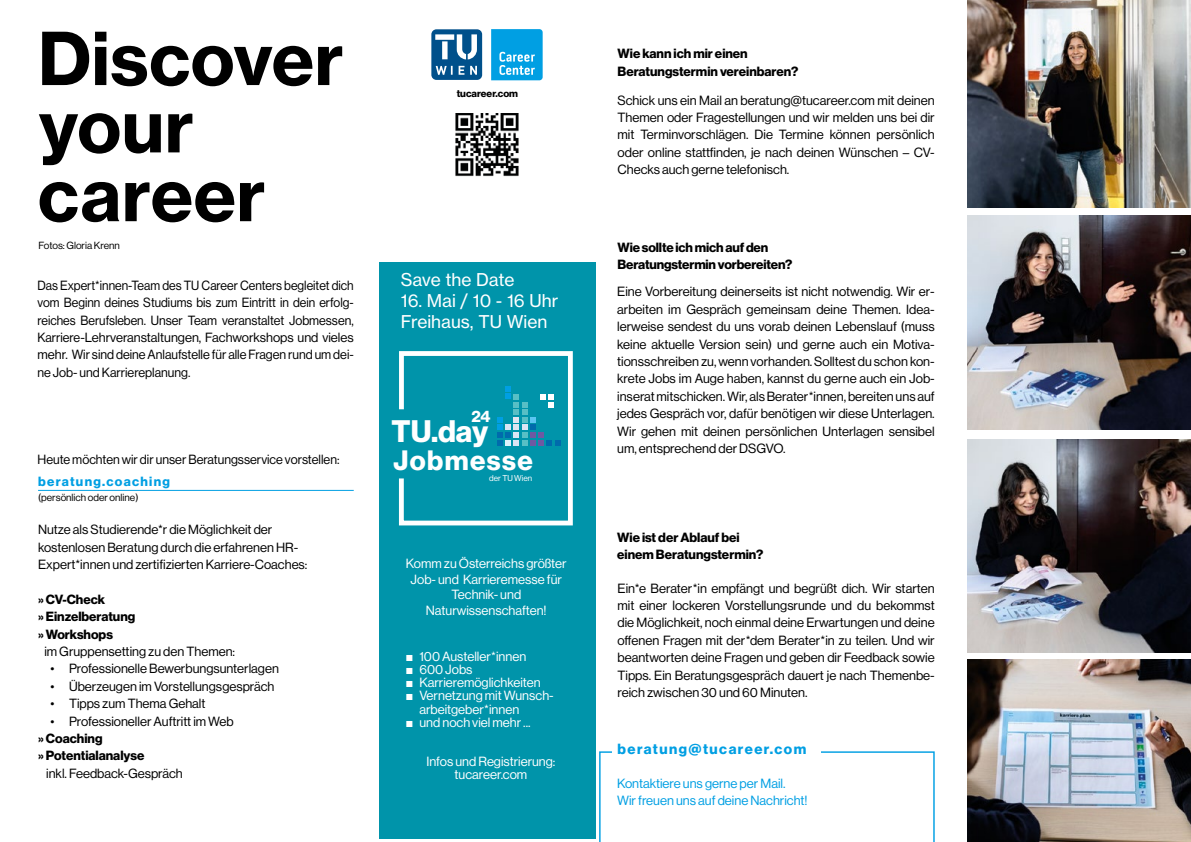
<style>
.page{position:relative;width:1191px;height:842px;background:#fff}
.page>*{position:absolute;margin:0;border:0;box-sizing:border-box;transform-origin:0 0}
.t1{font:71.7px/68.1px "N Haas Grotesk TX Pro 75 Bd";color:#000}
.t2{font:30.5px "N Haas Grotesk DS Pro 75 Bd";color:#fff}
.t3{font:27.4px "N Haas Grotesk DS Pro 75 Bd";letter-spacing:.05em;color:#fff}
.t4{font:17.4px/20.9px "N Haas Grotesk TX Pro 55 Rg";color:#fff}
.t5{font:16.2px "N Haas Grotesk DS Pro 75 Bd";color:#fff}
.t6{font:14.4px "N Haas Grotesk DS Pro 75 Bd";letter-spacing:.1em;color:#009fe3}
.t7{font:13.1px/17.4px "N Haas Grotesk DS Pro 55 Rg";color:#000;text-align:justify}
.t8{font:13.1px/17.4px "N Haas Grotesk DS Pro 75 Bd";color:#000}
.t9{font:13.1px/17.4px "N Haas Grotesk DS Pro 55 Rg";color:#009fe3}
.t10{font:13px/17.4px "N Haas Grotesk DS Pro 55 Rg";color:#000}
.t11{font:13px/17.4px "N Haas Grotesk DS Pro 55 Rg";color:#000;text-align:justify;scale:.94 1}
.t12{font:13px/15.6px "N Haas Grotesk DS Pro 55 Rg";color:#fff;text-align:center}
.t13{font:13px/17.4px "N Haas Grotesk DS Pro 75 Bd";color:#000}
.t14{font:13px "N Haas Grotesk DS Pro 75 Bd";letter-spacing:.1em;color:#009fe3}
.t15{font:10.1px "N Haas Grotesk DS Pro 55 Rg";color:#000}
.t16{font:10.1px "N Haas Grotesk DS Pro 75 Bd";color:#000}
.t17{font:8.3px "N Haas Grotesk DS Pro 55 Rg";color:#fff}
.s1{font-family:"Arial Narrow"}
</style>
<div class="page">
<hr style="left:38px;top:490px;width:316px;height:1px;background:#009fe3">
<div style="left:379px;top:262px;width:216px;height:577px;background:#0094aa"></div>
<svg style="left:491px;top:29px;width:51px;height:51px;background:#1ca9e6"></svg>
<svg style="left:431px;top:29px;width:51px;height:51px"></svg>
<img style="left:455px;top:113px;width:64px;height:64px">
<svg style="left:398px;top:351px;width:175px;height:175px"></svg>
<svg style="left:599px;top:751px;width:335px;height:91px"></svg>
<div style="left:611px;top:737px;width:209px;height:29px;background:#fff"></div>
<img style="left:968px;top:0;width:223px;height:207px">
<img style="left:968px;top:660px;width:223px;height:182px">
<img style="left:968px;top:216px;width:223px;height:213px">
<img style="left:968px;top:440px;width:223px;height:213px">
<h1 class="t1" style="left:38px;top:25px;width:308px">Discover your career</h1>
<p class="t15" style="left:38px;top:240px;width:83px">Fotos: Gloria Krenn</p>
<p class="t11" style="left:37px;top:277px;width:338px">Das Expert*innen-Team des TU Career Centers begleitet dich vom Beginn deines Studiums bis zum Eintritt in dein erfolg&shy;reiches Berufsleben. Unser Team veranstaltet Jobmessen, Karriere-Lehrveranstaltungen, Fachworkshops und vieles mehr. Wir sind deine Anlaufstelle für alle Fragen rund um dei&shy;ne Job- und Karriereplanung.</p>
<p class="t10" style="left:38px;top:450px;width:303px">Heute möchten wir dir unser Beratungsservice vorstellen:</p>
<p class="t14" style="left:38px;top:474px;width:133px">beratung.coaching</p>
<p class="t15" style="left:38px;top:492px;width:102px">(persönlich oder online)</p>
<p class="t10" style="left:38px;top:521px;width:271px">Nutze als Studierende*r die Möglichkeit der kostenlosen Beratung durch die erfahrenen HR-<br>Expert*innen und zertifizierten Karriere-Coaches:</p>
<p class="t13" style="left:38px;top:591px;width:99px">» CV-Check<br>» Einzelberatung » Workshops</p>
<p class="t10" style="left:44px;top:643px;width:192px">im Gruppensetting zu den Themen:</p>
<p class="t10" style="left:50px;top:660px;width:230px">• Professionelle Bewerbungsunterlagen</p>
<p class="t10" style="left:50px;top:678px;width:225px">• Überzeugen im Vorstellungsgespräch</p>
<p class="t10" style="left:50px;top:695px;width:157px">• Tipps zum Thema Gehalt</p>
<p class="t10" style="left:50px;top:712px;width:185px">• Professioneller Auftritt im Web</p>
<p class="t13" style="left:38px;top:730px;width:108px">» Coaching<br>» Potentialanalyse</p>
<p class="t10" style="left:46px;top:764px;width:138px">inkl. Feedback-Gespräch</p>
<p class="t16" style="left:457px;top:88px;width:63px">tucareer.com</p>
<h3 class="t4" style="left:401px;top:269px;width:115px">Save the Date</h3>
<h3 class="t4" style="left:401px;top:290px;width:159px">16. Mai / 10 - 16 Uhr<br>Freihaus, TU Wien</h3>
<p class="t5" style="left:471px;top:407px;width:21px">24</p>
<h2 class="t2" style="left:391px;top:414px;width:98px">TU.day</h2>
<h3 class="t3" style="left:393px;top:444px;width:141px">Jobmesse</h3>
<p class="t17" style="left:489px;top:473px;width:45px">der TU Wien</p>
<p class="t12" style="left:406px;top:556px;width:162px">Komm zu Österreichs größter<br>Job- und Karrieremesse für<br>Technik- und<br>Naturwissenschaften!</p>
<p class="t12" style="left:406px;top:649px;width:121px"><span class="s1">■</span> 100 Austeller*innen</p>
<p class="t12" style="left:406px;top:662px;width:68px"><span class="s1">■</span> 600 Jobs</p>
<p class="t12" style="left:406px;top:675px;width:136px"><span class="s1">■</span> Karrieremöglichkeiten</p>
<p class="t12" style="left:419px;top:689px;width:136px;line-height:13px;text-align:left;text-indent:-13px"><span class="s1">■</span> Vernetzung mit Wunsch&shy;arbeitgeber*innen</p>
<p class="t12" style="left:406px;top:714px;width:126px"><span class="s1">■</span> und noch viel mehr ...</p>
<p class="t12" style="left:426px;top:755px;width:130px;line-height:13px">Infos und Registrierung: tucareer.com</p>
<p class="t8" style="left:617px;top:45px;width:182px">Wie kann ich mir einen<br>Beratungstermin vereinbaren?</p>
<p class="t7" style="left:617px;top:91px;width:319px">Schick uns ein Mail an beratung@tucareer.com mit deinen Themen oder Fragestellungen und wir melden uns bei dir mit Terminvorschlägen. Die Termine können persönlich oder online stattfinden, je nach deinen Wünschen – CV-Checks auch gerne telefonisch.</p>
<p class="t8" style="left:617px;top:239px;width:176px">Wie sollte ich mich auf den<br>Beratungstermin vorbereiten?</p>
<p class="t7" style="left:617px;top:283px;width:319px">Eine Vorbereitung deinerseits ist nicht notwendig. Wir er&shy;arbeiten im Gespräch gemeinsam deine Themen. Idea&shy;lerweise sendest du uns vorab deinen Lebenslauf (muss keine aktuelle Version sein) und gerne auch ein Motiva&shy;tionsschreiben zu, wenn vorhanden. Solltest du schon kon&shy;krete Jobs im Auge haben, kannst du gerne auch ein Job&shy;inserat mitschicken. Wir, als Berater*innen, bereiten uns auf jedes Gespräch vor, dafür benötigen wir diese Unterlagen.<br>Wir gehen mit deinen persönlichen Unterlagen sensibel um, entsprechend der DSGVO.</p>
<p class="t8" style="left:617px;top:528px;width:148px">Wie ist der Ablauf bei einem Beratungstermin?</p>
<p class="t7" style="left:617px;top:579px;width:319px">Ein*e Berater*in empfängt und begrüßt dich. Wir starten mit einer lockeren Vorstellungsrunde und du bekommst die Möglichkeit, noch einmal deine Erwartungen und deine offenen Fragen mit der*dem Berater*in zu teilen. Und wir beantworten deine Fragen und geben dir Feedback sowie Tipps. Ein Beratungsgespräch dauert je nach Themenbe&shy;reich zwischen 30 und 60 Minuten.</p>
<p class="t6" style="left:617px;top:740px;width:190px">beratung@tucareer.com</p>
<p class="t9" style="left:617px;top:774px;width:192px">Kontaktiere uns gerne per Mail.<br>Wir freuen uns auf deine Nachricht!</p>
</div>
